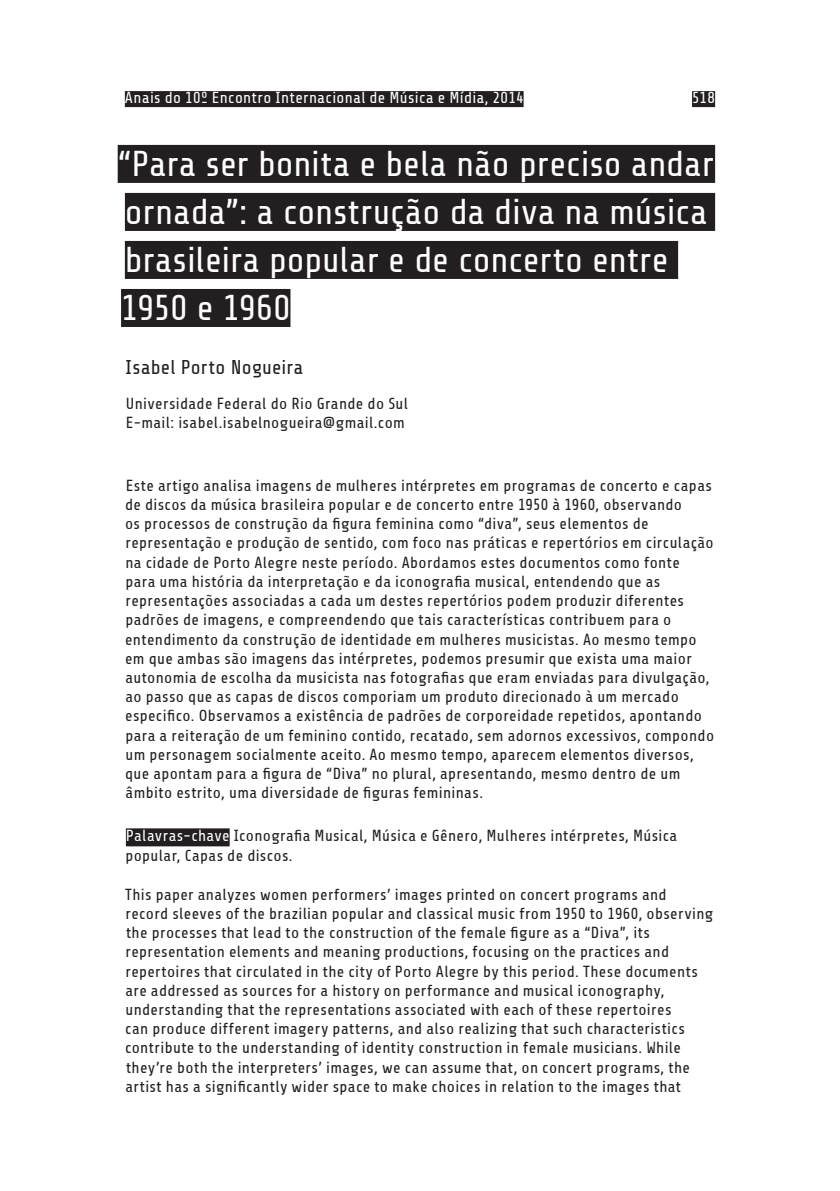
<style>
.page{position:relative;width:840px;height:1191px;background:#fff}
.page>*{position:absolute;margin:0;border:0;box-sizing:border-box;transform-origin:0 0}
.t1{font:36px/48px "Share Tech";letter-spacing:.005em;color:#fff}
.t2{font:20px "Share Tech";letter-spacing:.015em;color:#231f20}
.t3{font:16px/19.2px "Share";letter-spacing:.02em;color:#231f20}
.t4{font:16px "Share Tech";letter-spacing:.025em;color:#fff}
.s1{color:#fff}
</style>
<div class="page">
<div style="left:691px;top:91px;width:23px;height:16px;background:#231f20"></div>
<div style="left:125px;top:91px;width:398px;height:16px;background:#231f20"></div>
<div style="left:118px;top:145px;width:596px;height:38px;background:#231f20"></div>
<div style="left:125px;top:193px;width:589px;height:38px;background:#231f20"></div>
<div style="left:125px;top:241px;width:552px;height:38px;background:#231f20"></div>
<div style="left:121px;top:289px;width:169px;height:38px;background:#231f20"></div>
<div style="left:126px;top:828px;width:103px;height:18px;background:#231f20"></div>
<p class="t4" style="left:125px;top:89px;width:400px">Anais do 10º Encontro Internacional de Música e Mídia, 2014</p>
<p class="t4" style="left:691px;top:89px;width:25px">518</p>
<h1 class="t1" style="left:118px;top:140px;width:597px">“Para ser bonita e bela não preciso andar ornada”: a construção da diva na música brasileira popular e de concerto entre<br>1950 e 1960</h1>
<p class="t2" style="left:125px;top:356px;width:179px">Isabel Porto Nogueira</p>
<p class="t3" style="left:126px;top:394px;width:283px">Universidade Federal do Rio Grande do Sul<br>E-mail: isabel.isabelnogueira@gmail.com</p>
<p class="t3" style="left:125px;top:476px;width:590px">Este artigo analisa imagens de mulheres intérpretes em programas de concerto e capas de discos da música brasileira popular e de concerto entre 1950 à 1960, observando<br>os processos de construção da figura feminina como “diva”, seus elementos de representação e produção de sentido, com foco nas práticas e repertórios em circulação na cidade de Porto Alegre neste período. Abordamos estes documentos como fonte<br>para uma história da interpretação e da iconografia musical, entendendo que as representações associadas a cada um destes repertórios podem produzir diferentes padrões de imagens, e compreendendo que tais características contribuem para o entendimento da construção de identidade em mulheres musicistas. Ao mesmo tempo em que ambas são imagens das intérpretes, podemos presumir que exista uma maior autonomia de escolha da musicista nas fotografias que eram enviadas para divulgação, ao passo que as capas de discos comporiam um produto direcionado à um mercado especifico. Observamos a existência de padrões de corporeidade repetidos, apontando para a reiteração de um feminino contido, recatado, sem adornos excessivos, compondo um personagem socialmente aceito. Ao mesmo tempo, aparecem elementos diversos, que apontam para a figura de “Diva” no plural, apresentando, mesmo dentro de um âmbito estrito, uma diversidade de figuras femininas.</p>
<p class="t3" style="left:125px;top:826px;width:553px"><span class="s1">Palavras-chave</span> Iconografia Musical, Música e Gênero, Mulheres intérpretes, Música popular, Capas de discos.</p>
<p class="t3" style="left:125px;top:885px;width:589px">This paper analyzes women performers’ images printed on concert programs and record sleeves of the brazilian popular and classical music from 1950 to 1960, observing the processes that lead to the construction of the female figure as a “Diva”, its representation elements and meaning productions, focusing on the practices and repertoires that circulated in the city of Porto Alegre by this period. These documents are addressed as sources for a history on performance and musical iconography, understanding that the representations associated with each of these repertoires<br>can produce different imagery patterns, and also realizing that such characteristics contribute to the understanding of identity construction in female musicians. While they’re both the interpreters’ images, we can assume that, on concert programs, the artist has a significantly wider space to make choices in relation to the images that</p>
</div>
